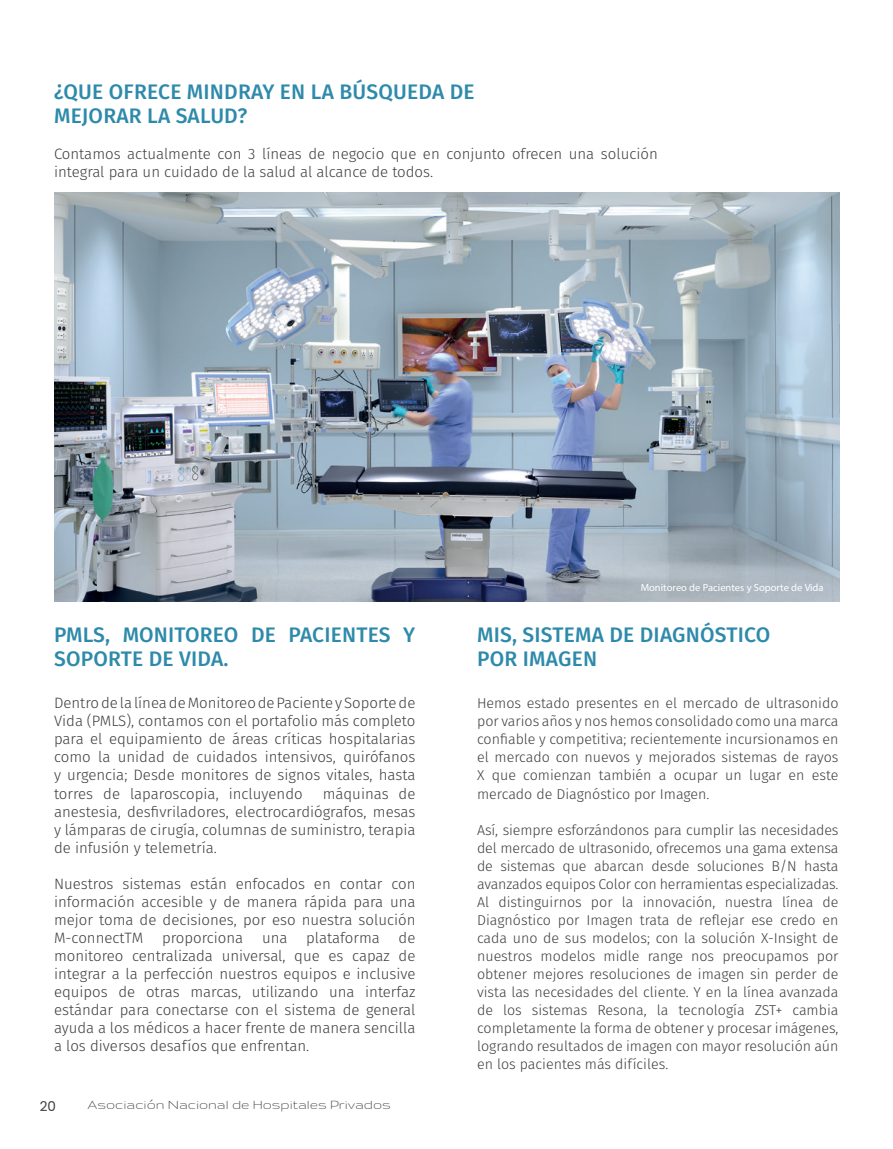
<style>
.page{position:relative;width:893px;height:1149px;background:#fff}
.page>*{position:absolute;margin:0;border:0;box-sizing:border-box;transform-origin:0 0}
.t1{font:500 21px "Fira Sans";letter-spacing:.01em;color:#2e8aab}
.t2{font:300 15px/18px "Fira Sans";color:#3e3e3f;text-align:justify}
.t3{font:15px "Gruppo";color:#3e3e3f}
.t4{font:300 14.25px/18px "Fira Sans";color:#3e3e3f;text-align:justify}
.t5{font:13.5px "Poppins";color:#3e3e3f}
.t6{font:10.35px "Myriad Pro";color:#fff}
</style>
<div class="page">
<img style="left:55px;top:193px;width:784px;height:408px">
<h1 class="t1" style="left:54px;top:75px;width:68px">¿QUE OFRE</h1>
<h1 class="t1" style="left:158px;top:75px;width:58px">CE MINDRA</h1>
<h1 class="t1" style="left:262px;top:75px;width:158px">Y EN LA BÚSQUEDA</h1>
<h1 class="t1" style="left:450px;top:75px;width:13px">DE</h1>
<h1 class="t1" style="left:54px;top:99px;width:14px">MEJORAR</h1>
<h1 class="t1" style="left:147px;top:99px;width:102px">LA SALUD?</h1>
<p class="t2" style="left:54px;top:145px;width:605px">Contamos actualmente con 3 líneas de negocio que en conjunto ofrecen una solución integral para un cuidado de la salud al alcance de todos.</p>
<h1 class="t1" style="left:54px;top:618px;width:99px">PMLS, MONITOREO</h1>
<h1 class="t1" style="left:251px;top:618px;width:13px">DE</h1>
<h1 class="t1" style="left:289px;top:618px;width:48px">PACIENTES</h1>
<h1 class="t1" style="left:403px;top:618px;width:14px">Y</h1>
<h1 class="t1" style="left:54px;top:642px;width:26px">SOPORTE</h1>
<h1 class="t1" style="left:149px;top:642px;width:81px">DE VIDA.</h1>
<p class="t2" style="left:54px;top:694px;width:363px">Dentro de la línea de Monitoreo de Paciente y Soporte de Vida (PMLS), contamos con el portafolio más completo para el equipamiento de áreas críticas hospitalarias como la unidad de cuidados intensivos, quirófanos y urgencia; Desde monitores de signos vitales, hasta torres de laparoscopia, incluyendo</p>
<p class="t2" style="left:54px;top:784px;width:363px;text-indent:269px">máquinas de anestesia, desfivriladores, electrocardiógrafos, mesas y lámparas de cirugía, columnas de suministro, terapia de infusión y telemetría.</p>
<p class="t2" style="left:54px;top:874px;width:363px">Nuestros sistemas están enfocados en contar con información accesible y de manera rápida para una mejor toma de decisiones, por eso nuestra solución M-connectTM proporciona una plataforma de monitoreo centralizada universal, que es capaz de integrar a la perfección nuestros equipos e inclusive equipos de otras marcas, utilizando una interfaz estándar para conectarse con el sistema de general ayuda a los médicos a hacer frente de manera sencilla a los diversos desafíos que enfrentan.</p>
<p class="t5" style="left:40px;top:1097px;width:18px">20</p>
<p class="t3" style="left:88px;top:1096px;width:305px">Asociación Nacional de Hospitales Privados</p>
<p class="t6" style="left:641px;top:581px;width:184px">Monitoreo de Pacientes y Soporte de Vida</p>
<h1 class="t1" style="left:477px;top:618px;width:70px">MIS, SISTEMA</h1>
<h1 class="t1" style="left:609px;top:618px;width:160px">DE DIAGNÓSTICO</h1>
<h1 class="t1" style="left:477px;top:642px;width:14px">POR</h1>
<h1 class="t1" style="left:523px;top:642px;width:61px">IMAGEN</h1>
<p class="t4" style="left:477px;top:694px;width:363px">Hemos estado presentes en el mercado de ultrasonido por varios años y nos hemos consolidado como una marca confiable y competitiva; recientemente incursionamos en el mercado con nuevos y mejorados sistemas de rayos X que comienzan también a ocupar un lugar en este mercado de Diagnóstico por Imagen.</p>
<p class="t4" style="left:477px;top:820px;width:363px">Así, siempre esforzándonos para cumplir las necesidades del mercado de ultrasonido, ofrecemos una gama extensa de sistemas que abarcan desde soluciones B/N hasta avanzados equipos Color con herramientas especializadas.<br>Al distinguirnos por la innovación, nuestra línea de Diagnóstico por Imagen trata de reflejar ese credo en cada uno de sus modelos; con la solución X-Insight de nuestros modelos midle range nos preocupamos por obtener mejores resoluciones de imagen sin perder de vista las necesidades del cliente. Y en la línea avanzada de los sistemas Resona, la tecnología ZST+ cambia completamente la forma de obtener y procesar imágenes, logrando resultados de imagen con mayor resolución aún en los pacientes más difíciles.</p>
</div>
